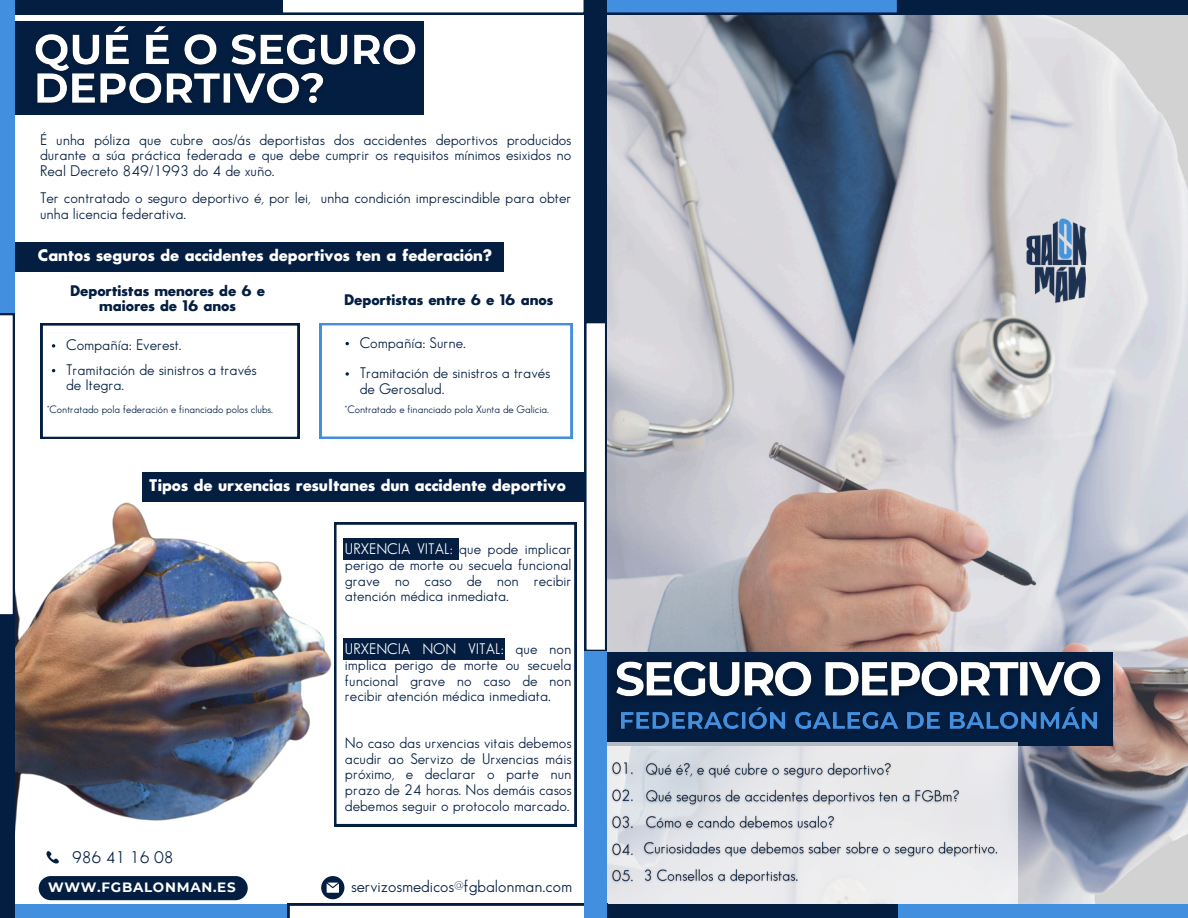
<style>
.page{position:relative;width:1188px;height:918px;background:#fff}
.page>*{position:absolute;margin:0;border:0;box-sizing:border-box;transform-origin:0 0}
.t1{font:16.5px "Sans Serif Bld FLF";color:#fff}
.t2{font:16.5px "Sans Serif Book FLF";color:#041e42}
.t3{font:15px/15.8px "Sans Serif Book FLF";color:#041e42;text-align:justify}
.t4{font:15px/14.7px "Sans Serif Bld FLF";color:#041e42;text-align:center}
.t5{font:700 13.5px "Montserrat";letter-spacing:.055em;color:#fff}
.t6{font:10.5px "Sans Serif Book FLF";color:#041e42}
.s1{color:#fff}
</style>
<div class="page">
<img style="left:15px;top:502px;width:562px;height:402px">
<svg style="left:334px;top:523px;width:242px;height:303px"></svg>
<div style="left:343px;top:638px;width:161px;height:22px;background:#041e42"></div>
<div style="left:142px;top:472px;width:442px;height:30px;background:#041e42"></div>
<div style="left:343px;top:538px;width:115px;height:22px;background:#041e42"></div>
<img style="left:607px;top:15px;width:581px;height:889px">
<div style="left:41px;top:845px;width:24px;height:24px;background:#fff;border-radius:50%"></div>
<svg style="left:43px;top:851px;width:16px;height:16px"></svg>
<img style="left:1017px;top:214px;width:79px;height:102px">
<div style="left:39px;top:876px;width:209px;height:24px;background:#041e42;border-radius:12px"></div>
<div style="left:607px;top:652px;width:506px;height:93px;background:#041e42"></div>
<svg style="left:607px;top:743px;width:410px;height:161px;background:#e6e6ea"></svg>
<img style="left:607px;top:651px;width:506px;height:47px">
<div style="left:0;top:21px;width:424px;height:94px;background:#041e42"></div>
<img style="left:35px;top:26px;width:381px;height:78px">
<img style="left:607px;top:757px;width:30px;height:23px">
<img style="left:607px;top:785px;width:30px;height:23px">
<img style="left:641px;top:759px;width:255px;height:25px">
<img style="left:642px;top:786px;width:322px;height:25px">
<img style="left:621px;top:707px;width:476px;height:23px">
<img style="left:607px;top:812px;width:30px;height:22px">
<img style="left:642px;top:811px;width:197px;height:23px">
<img style="left:639px;top:838px;width:363px;height:25px">
<img style="left:607px;top:838px;width:30px;height:23px">
<div style="left:14px;top:243px;width:490px;height:29px;background:#041e42"></div>
<svg style="left:41px;top:323px;width:258px;height:116px"></svg>
<div style="left:889px;top:904px;width:299px;height:14px;background:#418fde"></div>
<div style="left:891px;top:0;width:297px;height:15px;background:#041e42"></div>
<div style="left:596px;top:0;width:303px;height:15px;background:#041e42"></div>
<svg style="left:607px;top:0;width:290px;height:13px;background:#3e89d6"></svg>
<div style="left:0;top:904px;width:294px;height:14px;background:#418fde"></div>
<div style="left:0;top:616px;width:15px;height:302px;background:#041e42"></div>
<svg style="left:0;top:313px;width:15px;height:303px"></svg>
<div style="left:584px;top:0;width:23px;height:321px;background:#041e42"></div>
<div style="left:276px;top:0;width:310px;height:15px;background:#041e42"></div>
<svg style="left:283px;top:0;width:301px;height:13px;background:#f3f4f6"></svg>
<div style="left:0;top:0;width:283px;height:15px;background:#041e42"></div>
<div style="left:0;top:0;width:15px;height:313px;background:#418fde"></div>
<svg style="left:584px;top:321px;width:23px;height:330px"></svg>
<div style="left:594px;top:904px;width:303px;height:14px;background:#041e42"></div>
<svg style="left:288px;top:876px;width:296px;height:42px"></svg>
<img style="left:640px;top:864px;width:163px;height:25px">
<img style="left:607px;top:865px;width:30px;height:23px">
<svg style="left:320px;top:323px;width:252px;height:116px"></svg>
<div style="left:584px;top:651px;width:23px;height:267px;background:#418fde"></div>
<h5 class="t3" style="left:40px;top:132px;width:533px">É unha póliza que cubre aos/ás deportistas dos accidentes deportivos producidos durante a súa práctica federada e que debe cumprir os requisitos mínimos esixidos no Real Decreto 849/1993 do 4 de xuño.</h5>
<h5 class="t3" style="left:40px;top:191px;width:533px">Ter contratado o seguro deportivo é, por lei, unha condición imprescindible para obter unha licencia federativa.</h5>
<h5 class="t1" style="left:38px;top:249px;width:455px">Cantos seguros de accidentes deportivos ten a federación?</h5>
<p class="t4" style="left:70px;top:285px;width:196px">Deportistas menores de 6 e maiores de 16 anos</p>
<p class="t4" style="left:344px;top:293px;width:211px">Deportistas entre 6 e 16 anos</p>
<p class="t3" style="left:66px;top:338px;width:117px">Compañía: Everest.</p>
<p class="t3" style="left:360px;top:335px;width:108px">Compañía: Surne.</p>
<p class="t3" style="left:66px;top:362px;width:192px">Tramitación de sinistros a través de Itegra.</p>
<p class="t3" style="left:360px;top:366px;width:192px">Tramitación de sinistros a través de Gerosalud.</p>
<h5 class="t6" style="left:47px;top:405px;width:227px">*Contratado pola federación e financiado polos clubs.</h5>
<h5 class="t6" style="left:345px;top:405px;width:206px">*Contratado e financiado pola Xunta de Galicia.</h5>
<h5 class="t1" style="left:149px;top:479px;width:419px">Tipos de urxencias resultanes dun accidente deportivo</h5>
<h5 class="t3" style="left:345px;top:542px;width:228px"><span class="s1">URXENCIA VITAL:</span> que pode implicar perigo de morte ou secuela funcional grave no caso de non recibir atención médica inmediata.</h5>
<p class="t2" style="left:72px;top:851px;width:103px">986 41 16 08</p>
<h5 class="t5" style="left:48px;top:879px;width:189px">WWW.FGBALONMAN.ES</h5>
<p class="t3" style="left:345px;top:642px;width:228px"><span class="s1">URXENCIA NON VITAL:</span> que non implica perigo de morte ou secuela funcional grave no caso de non recibir atención médica inmediata.</p>
<h5 class="t3" style="left:345px;top:736px;width:228px">No caso das urxencias vitais debemos acudir ao Servizo de Urxencias máis próximo, e declarar o parte nun prazo de 24 horas. Nos demáis casos debemos seguir o protocolo marcado.</h5>
<h5 class="t2" style="left:351px;top:879px;width:223px">servizosmedicos@fgbalonman.com</h5>
</div>
